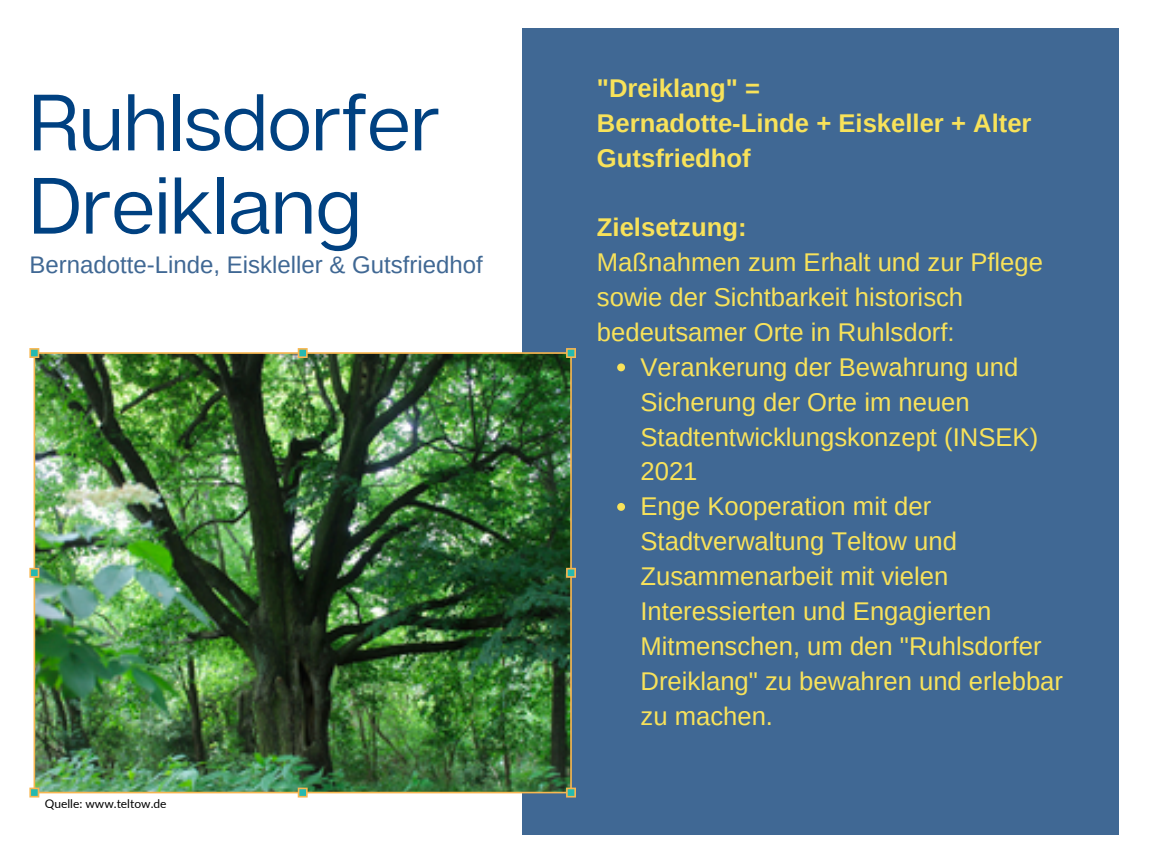
<style>
.page{position:relative;width:1152px;height:864px;background:#fff}
.page>*{position:absolute;margin:0;border:0;box-sizing:border-box;transform-origin:0 0}
.t1{font:79.5px/83.2px "Articulat CF";color:#004181}
.t2{font:25.65px/34.8px "Arimo";color:#f8e25a}
.t3{font:700 25.65px/34.8px "Arimo";color:#f8e25a}
.t4{font:24px "Arimo";color:#406894}
.t5{font:12px "Lato";color:#000}
</style>
<div class="page">
<div style="left:522px;top:29px;width:597px;height:806px;background:#406894"></div>
<img style="left:29px;top:348px;width:547px;height:450px">
<svg style="left:617px;top:363px;width:8px;height:8px"></svg>
<svg style="left:617px;top:503px;width:8px;height:8px"></svg>
<p class="t1" style="left:29px;top:79px;width:413px">Ruhlsdorfer<br>Dreiklang</p>
<p class="t4" style="left:29px;top:251px;width:455px">Bernadotte-Linde, Eiskleller &amp; Gutsfriedhof</p>
<p class="t5" style="left:45px;top:797px;width:123px">Quelle: www.teltow.de</p>
<p class="t3" style="left:597px;top:71px;width:165px">"Dreiklang" =</p>
<p class="t3" style="left:597px;top:105px;width:436px">Bernadotte-Linde + Eiskeller + Alter<br>Gutsfriedhof</p>
<p class="t3" style="left:597px;top:210px;width:151px">Zielsetzung:</p>
<p class="t2" style="left:597px;top:245px;width:448px">Maßnahmen zum Erhalt und zur Pflege sowie der Sichtbarkeit historisch bedeutsamer Orte in Ruhlsdorf:</p>
<p class="t2" style="left:641px;top:350px;width:399px">Verankerung der Bewahrung und<br>Sicherung der Orte im neuen<br>Stadtentwicklungskonzept (INSEK)<br>2021</p>
<p class="t2" style="left:641px;top:489px;width:424px">Enge Kooperation mit der<br>Stadtverwaltung Teltow und<br>Zusammenarbeit mit vielen<br>Interessierten und Engagierten<br>Mitmenschen, um den "Ruhlsdorfer<br>Dreiklang" zu bewahren und erlebbar zu machen.</p>
</div>
